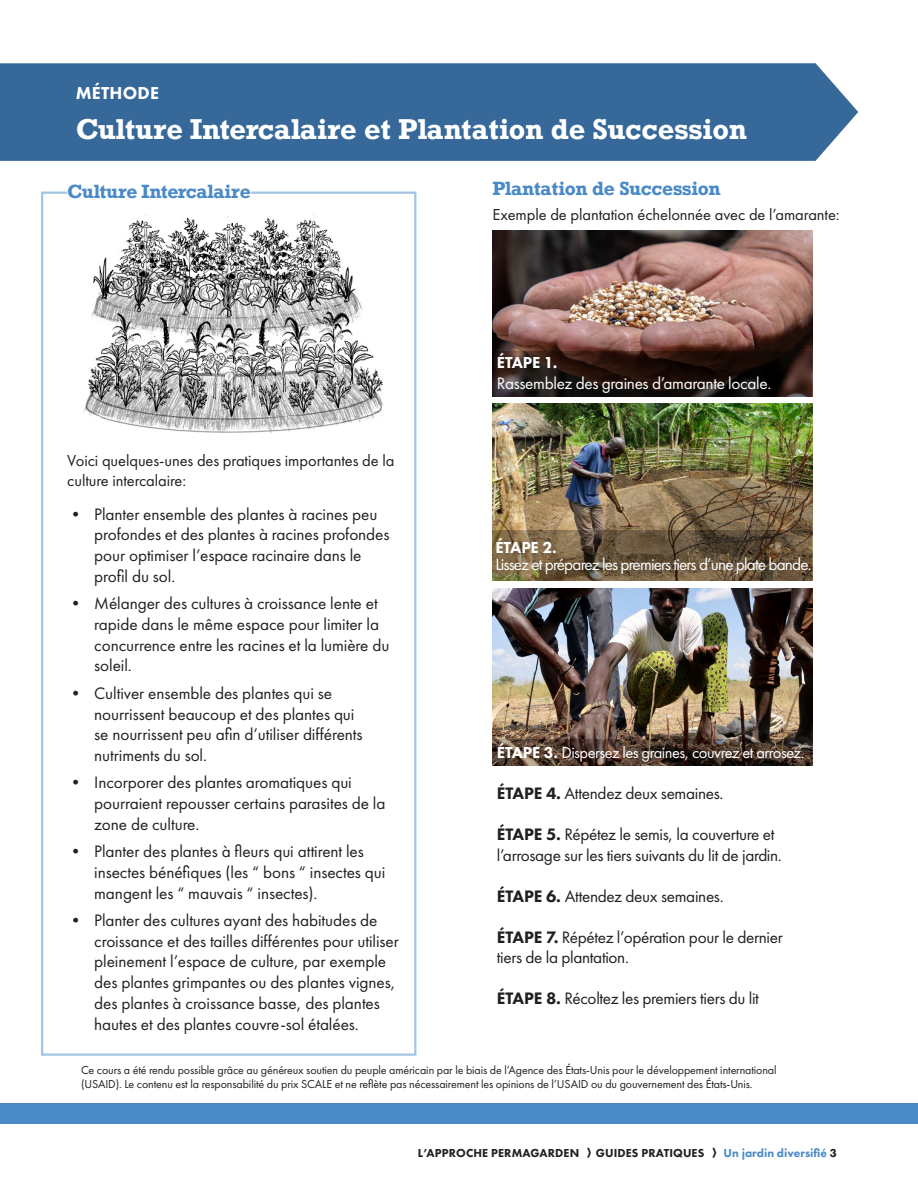
<style>
.page{position:relative;width:918px;height:1188px;background:#fff}
.page>*{position:absolute;margin:0;border:0;box-sizing:border-box;transform-origin:0 0}
.Heading_1{font:700 27px "Rockwell";color:#fff}
.t1{font:700 18px "Rockwell";letter-spacing:-.015em;color:#4a8ac7}
.Heading_1-2{font:800 18px "Futura PT";letter-spacing:.01em;color:#fff}
.Body{font:17.25px/20.7px "Futura PT";letter-spacing:-.005em;color:#231f20}
.Body-2{font:17.25px "Futura PT";letter-spacing:-.05em;color:#fff}
.Body-3{font:17.25px "Futura PT";letter-spacing:-.02em;color:#fff}
.Body-4{font:16.5px/19.8px "Futura PT";letter-spacing:-.005em;color:#231f20}
.Body-5{font:16.5px "Futura PT";letter-spacing:-.03em;color:#fff}
.Body-6{font:800 16.5px "Futura PT";letter-spacing:-.01em;color:#fff}
.Body-7{font:12px/14.4px "Futura PT";letter-spacing:-.01em;color:#231f20}
.t2{font:800 12px "Futura PT";letter-spacing:.01em;color:#231f20}
.t3{font:800 12px "Futura PT";color:#4a8ac7}
.s1{font-weight:800}
.s2{color:#231f20}
</style>
<div class="page">
<div style="left:0;top:63px;width:858px;height:98px;background:#366899"></div>
<div style="left:41px;top:192px;width:375px;height:864px;border:2px solid #a4c4e3"></div>
<div style="left:67px;top:185px;width:184px;height:29px;background:#fff"></div>
<img style="left:83px;top:215px;width:300px;height:218px">
<img style="left:492px;top:231px;width:320px;height:120px">
<svg style="left:492px;top:351px;width:320px;height:45px;background:#231511"></svg>
<img style="left:492px;top:404px;width:320px;height:126px">
<svg style="left:492px;top:530px;width:320px;height:51px;background:#68563d"></svg>
<img style="left:492px;top:589px;width:320px;height:150px">
<svg style="left:492px;top:739px;width:320px;height:27px;background:#49372c"></svg>
<div style="left:0;top:1103px;width:918px;height:20px;background:#4a8ac7"></div>
<p class="Heading_1-2" style="left:76px;top:82px;width:85px">MÉTHODE</p>
<p class="Heading_1" style="left:76px;top:112px;width:673px">Culture Intercalaire et Plantation de Succession</p>
<h3 class="t1" style="left:67px;top:180px;width:185px">Culture Intercalaire</h3>
<h3 class="t1" style="left:492px;top:177px;width:230px">Plantation de Succession</h3>
<p class="Body-4" style="left:492px;top:205px;width:349px">Exemple de plantation échelonnée avec de l’amarante:</p>
<p class="Body-4" style="left:67px;top:450px;width:329px">Voici quelques-unes des pratiques importantes de la culture intercalaire:</p>
<p class="Body" style="left:94px;top:504px;width:297px;text-indent:-27px">• Planter ensemble des plantes à racines peu profondes et des plantes à racines profondes pour optimiser l’espace racinaire dans le profil du sol.</p>
<p class="Body" style="left:94px;top:593px;width:297px;text-indent:-27px">• Mélanger des cultures à croissance lente et rapide dans le même espace pour limiter la concurrence entre les racines et la lumière du soleil.</p>
<p class="Body" style="left:94px;top:683px;width:270px;text-indent:-27px">• Cultiver ensemble des plantes qui se nourrissent beaucoup et des plantes qui se nourrissent peu afin d’utiliser différents nutriments du sol.</p>
<p class="Body" style="left:94px;top:772px;width:293px;text-indent:-27px">• Incorporer des plantes aromatiques qui pourraient repousser certains parasites de la zone de culture.</p>
<p class="Body" style="left:94px;top:841px;width:293px;text-indent:-27px">• Planter des plantes à fleurs qui attirent les insectes bénéfiques (les “ bons “ insectes qui mangent les “ mauvais “ insectes).</p>
<p class="Body" style="left:94px;top:910px;width:306px;text-indent:-27px">• Planter des cultures ayant des habitudes de croissance et des tailles différentes pour utiliser pleinement l’espace de culture, par exemple des plantes grimpantes ou des plantes vignes, des plantes à croissance basse, des plantes hautes et des plantes couvre-sol étalées.</p>
<p class="Body-6" style="left:497px;top:352px;width:62px">ÉTAPE 1.</p>
<p class="Body-3" style="left:497px;top:373px;width:276px">Rassemblez des graines d’amarante locale.</p>
<p class="Body-6" style="left:495px;top:537px;width:63px">ÉTAPE 2.</p>
<p class="Body-2" style="left:495px;top:554px;width:318px">Lissez et préparez les premiers tiers d’une plate bande.</p>
<p class="Body-5" style="left:497px;top:742px;width:309px"><span class="s1">ÉTAPE 3.</span> Dispersez les graines, couvrez et arrosez.</p>
<p class="Body" style="left:497px;top:783px;width:228px"><span class="s1">ÉTAPE 4.</span> Attendez deux semaines.</p>
<p class="Body" style="left:497px;top:824px;width:286px"><span class="s1">ÉTAPE 5.</span> Répétez le semis, la couverture et l’arrosage sur les tiers suivants du lit de jardin.</p>
<p class="Body" style="left:497px;top:886px;width:228px"><span class="s1">ÉTAPE 6.</span> Attendez deux semaines.</p>
<p class="Body" style="left:497px;top:927px;width:287px"><span class="s1">ÉTAPE 7.</span> Répétez l’opération pour le dernier tiers de la plantation.</p>
<p class="Body" style="left:497px;top:988px;width:264px"><span class="s1">ÉTAPE 8.</span> Récoltez les premiers tiers du lit</p>
<p class="Body-7" style="left:81px;top:1063px;width:697px">Ce cours a été rendu possible grâce au généreux soutien du peuple américain par le biais de l’Agence des États-Unis pour le développement international (USAID). Le contenu est la responsabilité du prix SCALE et ne reflète pas nécessairement les opinions de l’USAID ou du gouvernement des États-Unis.</p>
<p class="t2" style="left:418px;top:1146px;width:163px">L’APPROCHE PERMAGARDEN</p>
<p class="t2" style="left:596px;top:1146px;width:110px">GUIDES PRATIQUES</p>
<p class="t3" style="left:724px;top:1146px;width:115px">Un jardin diversifié <span class="s2">3</span></p>
</div>
